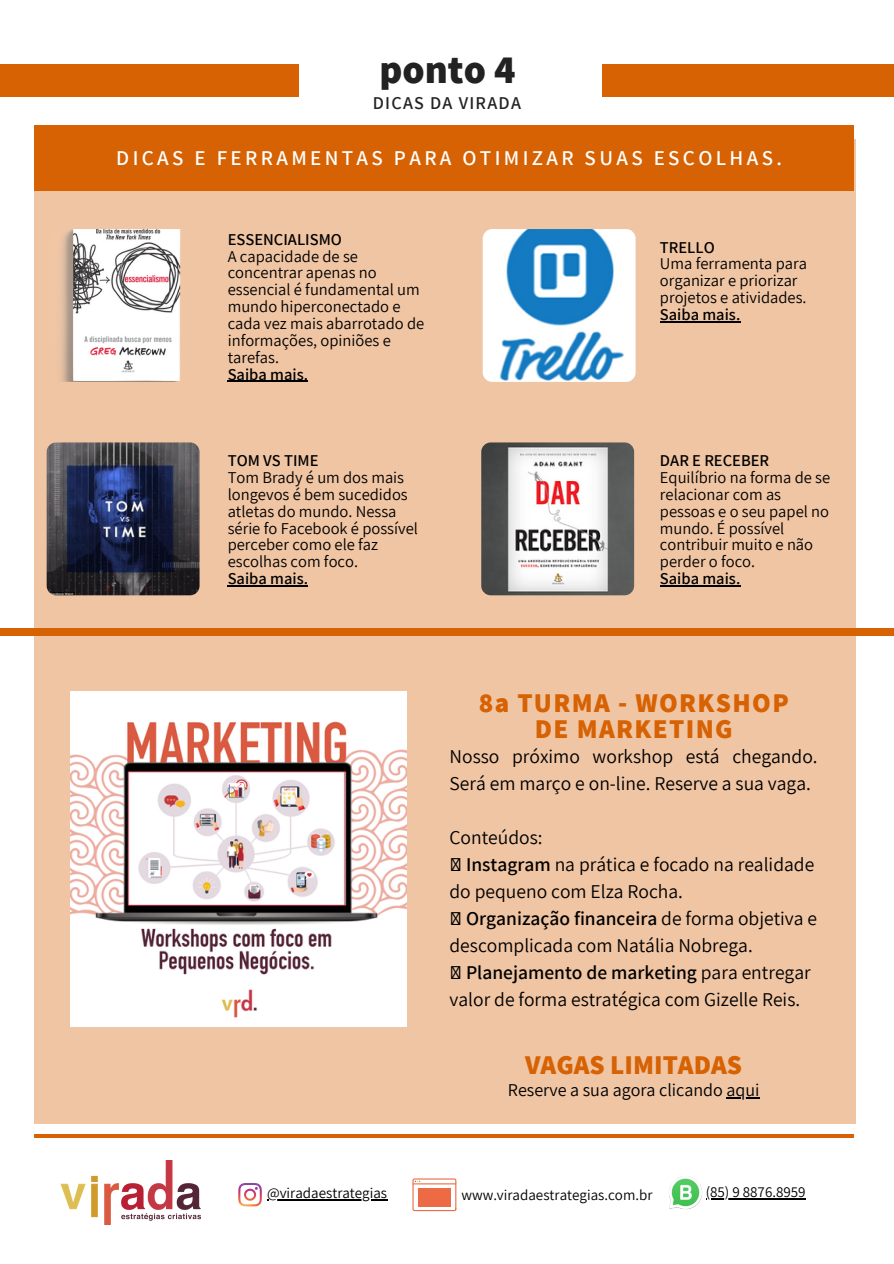
<style>
.page{position:relative;width:894px;height:1264px;background:#fff}
.page>*{position:absolute;margin:0;border:0;box-sizing:border-box;transform-origin:0 0}
.t1{font:800 39.75px "Assistant";color:#222}
.t2{font:800 27px/26px "Assistant";letter-spacing:.05em;color:#d66203;text-align:center}
.t3{font:800 27px "Assistant";color:#d66203}
.t4{font:600 21px "Assistant";letter-spacing:.16em;color:#fff}
.t5{font:19.5px/27px "Assistant";color:#000}
.t6{font:18px "Assistant";color:#000}
.t7{font:600 18px "Assistant";letter-spacing:.07em;color:#222}
.t8{font:16.5px/17px "Assistant";color:#000}
.t9{font:600 16.5px "Assistant";color:#000}
.t10{font:15px "Assistant";color:#000}
.s1{font-weight:600}
</style>
<div class="page">
<div style="left:0;top:64px;width:298px;height:32px;background:#d66203"></div>
<div style="left:601px;top:64px;width:292px;height:32px;background:#d66203"></div>
<hr style="left:35px;top:1134px;width:818px;height:4px;background:#d66203">
<div style="left:0;top:628px;width:893px;height:8px;background:#d66203"></div>
<div style="left:35px;top:140px;width:820px;height:983px;background:#f0c5a3"></div>
<div style="left:35px;top:125px;width:819px;height:66px;background:#d66203"></div>
<svg style="left:238px;top:1183px;width:24px;height:23px"></svg>
<img style="left:60px;top:1160px;width:141px;height:64px">
<img style="left:669px;top:1176px;width:33px;height:33px">
<svg style="left:412px;top:1178px;width:44px;height:33px"></svg>
<div style="left:418px;top:1187px;width:32px;height:19px;background:#ed6b44"></div>
<img style="left:70px;top:691px;width:336px;height:335px">
<img style="left:48px;top:229px;width:153px;height:153px;border-radius:10px">
<img style="left:47px;top:442px;width:152px;height:153px;border-radius:10px">
<img style="left:482px;top:229px;width:153px;height:153px;border-radius:10px">
<img style="left:481px;top:442px;width:153px;height:153px;border-radius:10px">
<hr style="left:267px;top:1199px;width:120px;height:1px;background:#000">
<hr style="left:705px;top:1198px;width:100px;height:1px;background:#000">
<hr style="left:726px;top:1097px;width:33px;height:1px;background:#000">
<hr style="left:659px;top:585px;width:81px;height:1px;background:#000">
<hr style="left:228px;top:381px;width:80px;height:1px;background:#000">
<hr style="left:659px;top:321px;width:81px;height:1px;background:#000">
<hr style="left:228px;top:585px;width:80px;height:1px;background:#000">
<p class="t1" style="left:379px;top:43px;width:137px">ponto 4</p>
<p class="t7" style="left:372px;top:91px;width:150px">DICAS DA VIRADA</p>
<p class="t4" style="left:116px;top:144px;width:667px">DICAS E FERRAMENTAS PARA OTIMIZAR SUAS ESCOLHAS.</p>
<p class="t9" style="left:228px;top:228px;width:116px">ESSENCIALISMO</p>
<p class="t8" style="left:228px;top:247px;width:198px">A capacidade de se concentrar apenas no essencial é fundamental um mundo hiperconectado e cada vez mais abarrotado de informações, opiniões e tarefas.</p>
<p class="t9" style="left:228px;top:363px;width:82px">Saiba mais.</p>
<p class="t9" style="left:228px;top:449px;width:92px">TOM VS TIME</p>
<p class="t8" style="left:228px;top:468px;width:192px">Tom Brady é um dos mais longevos é bem sucedidos atletas do mundo. Nessa série fo Facebook é possível perceber como ele faz escolhas com foco.</p>
<p class="t9" style="left:228px;top:567px;width:82px">Saiba mais.</p>
<p class="t9" style="left:659px;top:236px;width:56px">TRELLO</p>
<p class="t8" style="left:659px;top:255px;width:149px">Uma ferramenta para organizar e priorizar projetos e atividades.</p>
<p class="t9" style="left:659px;top:303px;width:82px">Saiba mais.</p>
<p class="t9" style="left:659px;top:449px;width:111px">DAR E RECEBER</p>
<p class="t8" style="left:659px;top:468px;width:172px">Equilíbrio na forma de se relacionar com as pessoas e o seu papel no mundo. É possível contribuir muito e não perder o foco.</p>
<p class="t9" style="left:659px;top:567px;width:82px">Saiba mais.</p>
<p class="t2" style="left:478px;top:689px;width:311px">8a TURMA - WORKSHOP<br>DE MARKETING</p>
<p class="t5" style="left:449px;top:742px;width:369px">Nosso próximo workshop está chegando.<br>Será em março e on-line. Reserve a sua vaga.</p>
<p class="t5" style="left:449px;top:823px;width:94px">Conteúdos:</p>
<p class="t5" style="left:449px;top:850px;width:366px;text-indent:17px"><span class="s1">Instagram</span> na prática e focado na realidade do pequeno com Elza Rocha.</p>
<p class="t5" style="left:449px;top:904px;width:369px;text-indent:17px"><span class="s1">Organização financeira</span> de forma objetiva e descomplicada com Natália Nobrega.</p>
<p class="t5" style="left:449px;top:958px;width:362px;text-indent:17px"><span class="s1">Planejamento de marketing</span> para entregar valor de forma estratégica com Gizelle Reis.</p>
<p class="t3" style="left:525px;top:1046px;width:218px">VAGAS LIMITADAS</p>
<p class="t6" style="left:507px;top:1077px;width:253px">Reserve a sua agora clicando aqui</p>
<p class="t10" style="left:267px;top:1182px;width:121px">@viradaestrategias</p>
<p class="t10" style="left:461px;top:1185px;width:192px">www.viradaestrategias.com.br</p>
<p class="t10" style="left:705px;top:1181px;width:101px">(85) 9 8876.8959</p>
</div>
